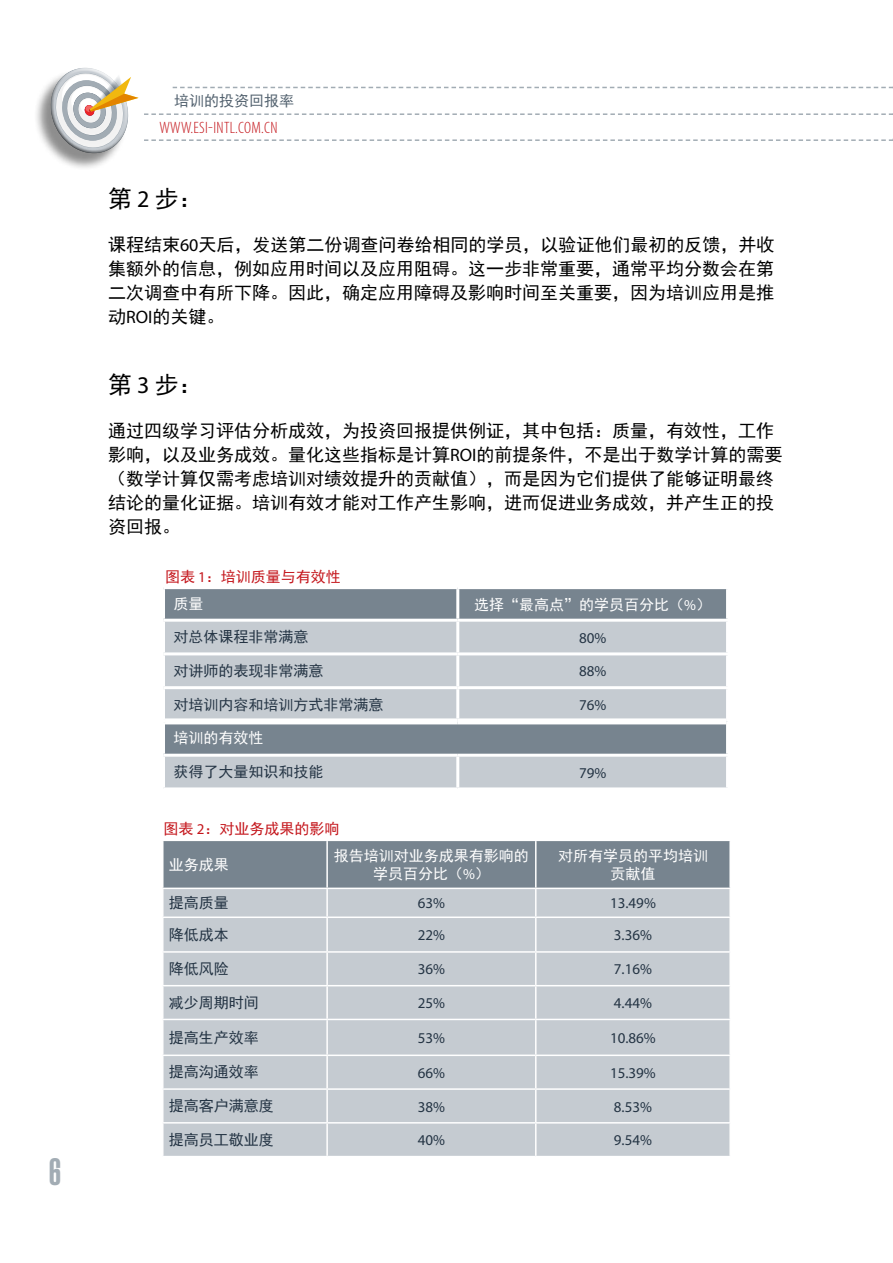
<style>
.page{position:relative;width:893px;height:1263px;background:#fff}
.page>*{position:absolute;margin:0;border:0;box-sizing:border-box;transform-origin:0 0}
.t1{font:900 extra-condensed 37.5px "Helvetica";color:#a2acb4}
.t2{font:24px "Sim Hei";color:#000}
.t3{font:18px/24px "Sim Hei";color:#000;text-align:justify}
.t4{font:300 condensed 16.5px "Myriad Pro";letter-spacing:.02em;color:#c4161c}
.t5{font:15px "Sim Hei";color:#243444}
.t6{font:15px "Myriad Pro";color:#243444}
.t7{font:15px/18px "Sim Hei";color:#fff;text-align:center}
.t8{font:15px/27.2px "Sim Hei";color:#c4161c}
.t9{font:15px "Sim Hei";color:#53626f}
.s1{font-family:"Myriad Pro"}
.s2{color:#fff}
</style>
<div class="page">
<div style="left:34px;top:69px;width:94px;height:102px;background:#000;opacity:.45"></div>
<svg style="left:48px;top:67px;width:845px;height:87px"></svg>
<div style="left:165px;top:589px;width:561px;height:30px;background:#77848f"></div>
<svg style="left:165px;top:622px;width:561px;height:165px;background:#b6bdc4"></svg>
<hr style="left:456px;top:589px;width:3px;height:30px;background:#fff">
<hr style="left:456px;top:622px;width:3px;height:30px;background:#fff">
<hr style="left:164px;top:652px;width:294px;height:3px;background:#fff">
<hr style="left:458px;top:652px;width:271px;height:3px;background:#fff">
<hr style="left:456px;top:655px;width:3px;height:31px;background:#fff">
<hr style="left:164px;top:686px;width:294px;height:3px;background:#fff">
<hr style="left:458px;top:686px;width:271px;height:3px;background:#fff">
<hr style="left:456px;top:689px;width:3px;height:29px;background:#fff">
<hr style="left:164px;top:754px;width:294px;height:3px;background:#fff">
<hr style="left:458px;top:754px;width:271px;height:3px;background:#fff">
<hr style="left:456px;top:757px;width:3px;height:30px;background:#fff">
<div style="left:165px;top:718px;width:293px;height:6px;background:#fff"></div>
<div style="left:458px;top:718px;width:268px;height:6px;background:#fff"></div>
<div style="left:164px;top:841px;width:565px;height:46px;background:#77848f"></div>
<div style="left:164px;top:889px;width:565px;height:267px;background:#c5cbd1"></div>
<hr style="left:326px;top:841px;width:2px;height:46px;background:#fff">
<hr style="left:535px;top:841px;width:2px;height:46px;background:#fff">
<hr style="left:326px;top:889px;width:2px;height:27px;background:#fff">
<hr style="left:535px;top:889px;width:2px;height:27px;background:#fff">
<hr style="left:163px;top:916px;width:164px;height:2px;background:#fff">
<hr style="left:327px;top:916px;width:209px;height:2px;background:#fff">
<hr style="left:326px;top:918px;width:2px;height:33px;background:#fff">
<hr style="left:536px;top:916px;width:195px;height:2px;background:#fff">
<hr style="left:535px;top:918px;width:2px;height:33px;background:#fff">
<hr style="left:163px;top:951px;width:164px;height:2px;background:#fff">
<hr style="left:327px;top:951px;width:209px;height:2px;background:#fff">
<hr style="left:326px;top:953px;width:2px;height:32px;background:#fff">
<hr style="left:536px;top:951px;width:195px;height:2px;background:#fff">
<hr style="left:535px;top:953px;width:2px;height:32px;background:#fff">
<hr style="left:163px;top:985px;width:164px;height:1px;background:#fff">
<hr style="left:327px;top:985px;width:209px;height:1px;background:#fff">
<hr style="left:326px;top:986px;width:2px;height:33px;background:#fff">
<hr style="left:536px;top:985px;width:195px;height:1px;background:#fff">
<hr style="left:535px;top:986px;width:2px;height:33px;background:#fff">
<hr style="left:163px;top:1019px;width:164px;height:1px;background:#fff">
<hr style="left:327px;top:1019px;width:209px;height:1px;background:#fff">
<hr style="left:326px;top:1020px;width:2px;height:34px;background:#fff">
<hr style="left:536px;top:1019px;width:195px;height:1px;background:#fff">
<hr style="left:535px;top:1020px;width:2px;height:34px;background:#fff">
<hr style="left:163px;top:1054px;width:164px;height:2px;background:#fff">
<hr style="left:327px;top:1054px;width:209px;height:2px;background:#fff">
<hr style="left:326px;top:1056px;width:2px;height:32px;background:#fff">
<hr style="left:536px;top:1054px;width:195px;height:2px;background:#fff">
<hr style="left:535px;top:1056px;width:2px;height:32px;background:#fff">
<hr style="left:163px;top:1088px;width:164px;height:2px;background:#fff">
<hr style="left:327px;top:1088px;width:209px;height:2px;background:#fff">
<hr style="left:326px;top:1090px;width:2px;height:32px;background:#fff">
<hr style="left:536px;top:1088px;width:195px;height:2px;background:#fff">
<hr style="left:535px;top:1090px;width:2px;height:32px;background:#fff">
<hr style="left:163px;top:1122px;width:164px;height:1px;background:#fff">
<hr style="left:327px;top:1122px;width:209px;height:1px;background:#fff">
<hr style="left:326px;top:1123px;width:2px;height:33px;background:#fff">
<hr style="left:536px;top:1122px;width:195px;height:1px;background:#fff">
<hr style="left:535px;top:1123px;width:2px;height:33px;background:#fff">
<h1 class="t1" style="left:49px;top:1150px;width:14px">6</h1>
<p class="t9" style="left:174px;top:93px;width:122px">培训的投资回报率</p>
<p class="t4" style="left:159px;top:118px;width:120px">WWW.ESI-INTL.COM.CN</p>
<h2 class="t2" style="left:108px;top:186px;width:96px">第 <span class="s1">2</span> 步：</h2>
<p class="t3" style="left:108px;top:233px;width:668px">课程结束<span class="s1">60</span>天后，发送第二份调查问卷给相同的学员，以验证他们最初的反馈，并收集额外的信息，例如应用时间以及应用阻碍。这一步非常重要，通常平均分数会在第二次调查中有所下降。因此，确定应用障碍及影响时间至关重要，因为培训应用是推动<span class="s1">ROI</span>的关键。</p>
<h2 class="t2" style="left:108px;top:372px;width:96px">第 <span class="s1">3</span> 步：</h2>
<p class="t3" style="left:108px;top:418px;width:676px;text-align:left">通过四级学习评估分析成效，为投资回报提供例证，其中包括：质量，有效性，工作影响，以及业务成效。量化这些指标是计算<span class="s1">ROI</span>的前提条件，不是出于数学计算的需要（数学计算仅需考虑培训对绩效提升的贡献值），而是因为它们提供了能够证明最终结论的量化证据。培训有效才能对工作产生影响，进而促进业务成效，并产生正的投资回报。</p>
<p class="t8" style="left:173px;top:563px;width:169px;text-indent:-8px">图表 <span class="s1">1</span>：培训质量与有效性<span class="s2">质量</span></p>
<p class="t7" style="left:474px;top:595px;width:238px">选择“最高点”的学员百分比（<span class="s1">%</span>）</p>
<p class="t5" style="left:173px;top:629px;width:136px">对总体课程非常满意</p>
<p class="t6" style="left:579px;top:628px;width:29px">80%</p>
<p class="t5" style="left:173px;top:663px;width:151px">对讲师的表现非常满意</p>
<p class="t6" style="left:579px;top:662px;width:29px">88%</p>
<p class="t5" style="left:173px;top:697px;width:211px">对培训内容和培训方式非常满意</p>
<p class="t6" style="left:579px;top:696px;width:29px">76%</p>
<p class="t7" style="left:173px;top:729px;width:91px">培训的有效性</p>
<p class="t5" style="left:173px;top:764px;width:151px">获得了大量知识和技能</p>
<p class="t6" style="left:579px;top:763px;width:29px">79%</p>
<p class="t8" style="left:164px;top:815px;width:177px">图表 <span class="s1">2</span>：对业务成果的影响</p>
<p class="t7" style="left:169px;top:856px;width:61px">业务成果</p>
<p class="t7" style="left:334px;top:847px;width:196px">报告培训对业务成果有影响的学员百分比（<span class="s1">%</span>）</p>
<p class="t7" style="left:558px;top:847px;width:151px">对所有学员的平均培训贡献值</p>
<p class="t5" style="left:169px;top:895px;width:61px">提高质量</p>
<p class="t6" style="left:418px;top:894px;width:29px">63%</p>
<p class="t6" style="left:610px;top:894px;width:47px">13.49%</p>
<p class="t5" style="left:169px;top:927px;width:61px">降低成本</p>
<p class="t6" style="left:418px;top:926px;width:29px">22%</p>
<p class="t6" style="left:614px;top:926px;width:40px">3.36%</p>
<p class="t5" style="left:169px;top:961px;width:61px">降低风险</p>
<p class="t6" style="left:418px;top:960px;width:29px">36%</p>
<p class="t6" style="left:614px;top:960px;width:40px">7.16%</p>
<p class="t5" style="left:169px;top:995px;width:91px">减少周期时间</p>
<p class="t6" style="left:418px;top:994px;width:29px">25%</p>
<p class="t6" style="left:614px;top:994px;width:40px">4.44%</p>
<p class="t5" style="left:169px;top:1030px;width:91px">提高生产效率</p>
<p class="t6" style="left:418px;top:1029px;width:29px">53%</p>
<p class="t6" style="left:610px;top:1029px;width:47px">10.86%</p>
<p class="t5" style="left:169px;top:1064px;width:91px">提高沟通效率</p>
<p class="t6" style="left:418px;top:1063px;width:29px">66%</p>
<p class="t6" style="left:610px;top:1063px;width:47px">15.39%</p>
<p class="t5" style="left:169px;top:1098px;width:106px">提高客户满意度</p>
<p class="t6" style="left:418px;top:1097px;width:29px">38%</p>
<p class="t6" style="left:614px;top:1097px;width:40px">8.53%</p>
<p class="t5" style="left:169px;top:1132px;width:106px">提高员工敬业度</p>
<p class="t6" style="left:418px;top:1131px;width:29px">40%</p>
<p class="t6" style="left:614px;top:1131px;width:40px">9.54%</p>
</div>
